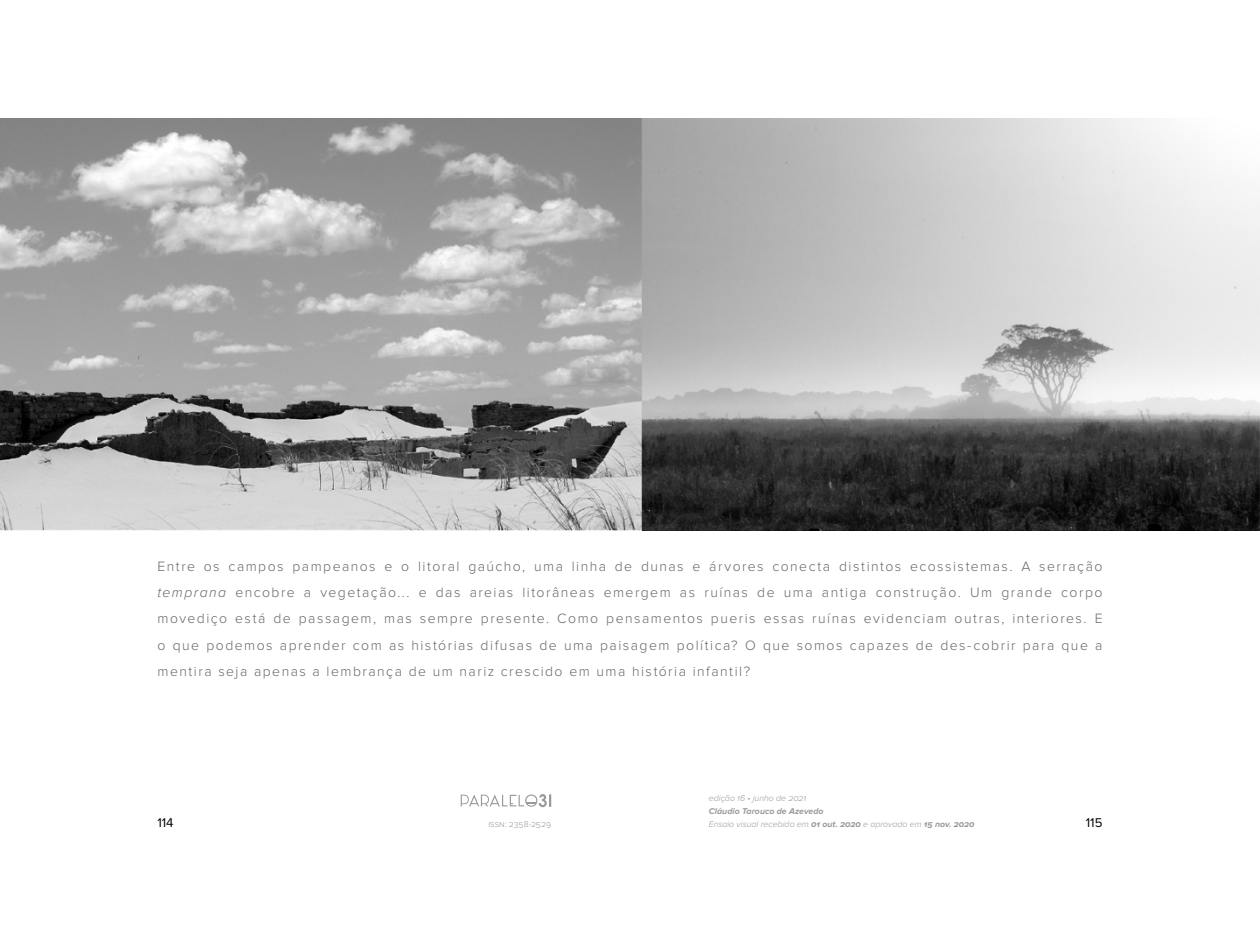
<style>
.page{position:relative;width:1260px;height:945px;background:#fff}
.page>*{position:absolute;margin:0;border:0;box-sizing:border-box;transform-origin:0 0}
.t1{font:300 14px/26.2px "Proxima Nova";letter-spacing:.105em;color:#666;text-align:justify}
.t2{font:13.12px "Proxima Nova";color:#000}
.t3{font:italic 300 8.75px "Proxima Nova";color:#999}
.t4{font:italic 700 8.75px "Proxima Nova";letter-spacing:.005em;color:#999}
.t5{font:300 8.75px "Proxima Nova";letter-spacing:.005em;color:#999}
.s1{font-style:italic}
.s2{font-weight:700}
</style>
<div class="page">
<svg style="left:461px;top:794px;width:90px;height:13px"></svg>
<img style="left:0;top:118px;width:1260px;height:412px">
<p class="t1" style="left:158px;top:554px;width:947px">Entre os campos pampeanos e o litoral gaúcho, uma linha de dunas e árvores conecta distintos ecossistemas. A serração <span class="s1">temprana</span> encobre a vegetação... e das areias litorâneas emergem as ruínas de uma antiga construção. Um grande corpo movediço está de passagem, mas sempre presente. Como pensamentos pueris essas ruínas evidenciam outras, interiores. E o que podemos aprender com as histórias difusas de uma paisagem política? O que somos capazes de des-cobrir para que a mentira seja apenas a lembrança de um nariz crescido em uma história infantil?</p>
<p class="t2" style="left:158px;top:815px;width:18px">114</p>
<p class="t3" style="left:709px;top:794px;width:99px">edição 16 • junho de 2021</p>
<p class="t4" style="left:709px;top:807px;width:116px">Cláudio Tarouco de Azevedo</p>
<p class="t5" style="left:488px;top:820px;width:64px">issn: 2358-2529</p>
<p class="t3" style="left:709px;top:820px;width:267px">Ensaio visual recebido em <span class="s2">01 out. 2020</span> e aprovado em <span class="s2">15 nov. 2020</span></p>
<p class="t2" style="left:1086px;top:815px;width:18px">115</p>
</div>
